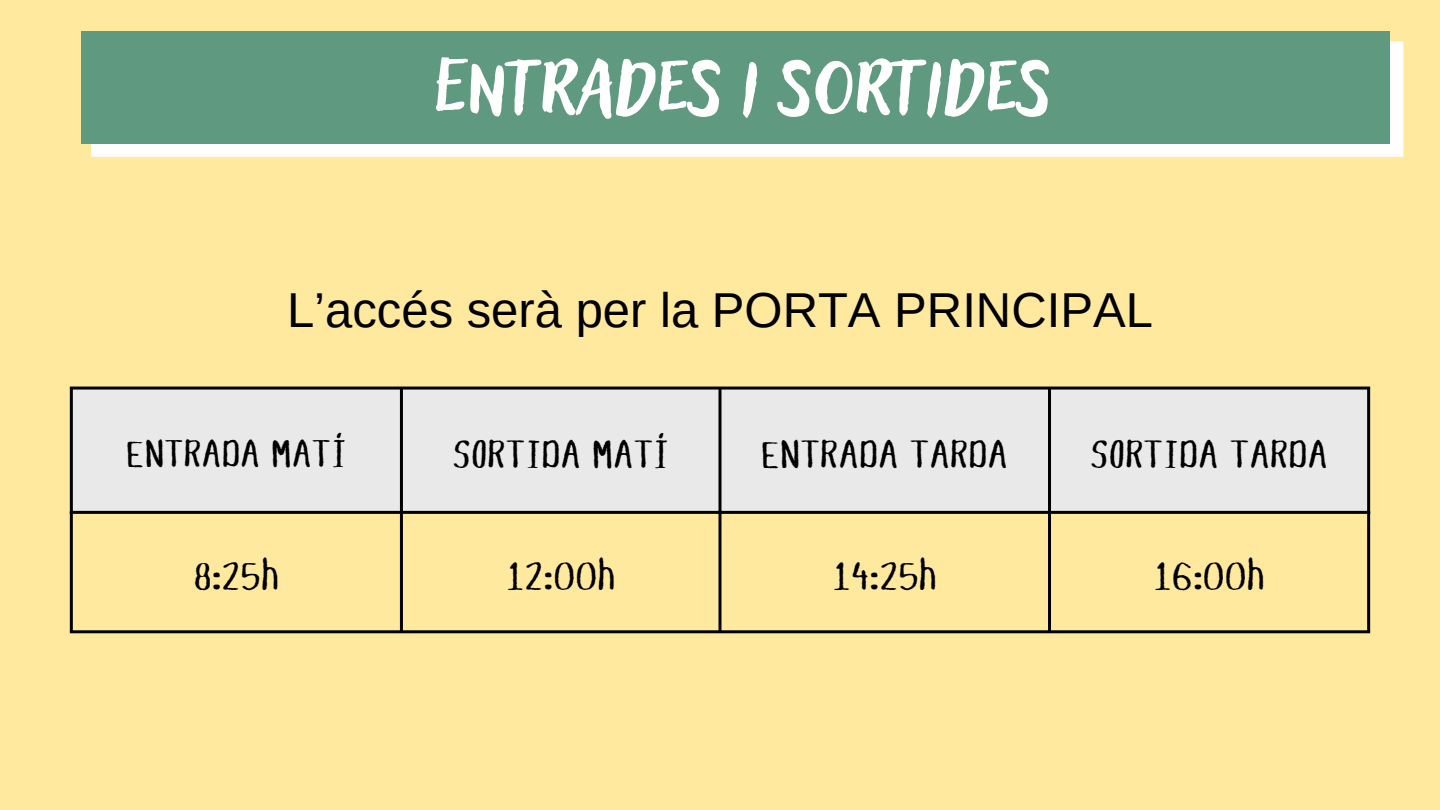
<style>
.page{position:relative;width:1440px;height:810px;background:#ffe99e}
.page>*{position:absolute;margin:0;border:0;box-sizing:border-box;transform-origin:0 0}
.t1{font:100px "Adlery Pro Blockletter";color:#fff}
.t2{font:49px "Arimo";color:#000}
.t3{font:43px "Story Book Rough";color:#000}
.t4{font:42px "Story Book Rough";color:#000}
</style>
<div class="page">
<svg style="left:91px;top:41px;width:1312px;height:116px;fill:#fff"></svg>
<div style="left:81px;top:32px;width:1309px;height:112px;background:#5f9a80"></div>
<div style="left:73px;top:390px;width:1294px;height:121px;background:#e9e9e9"></div>
<hr style="left:70px;top:390px;width:3px;height:240px;background:#000">
<hr style="left:400px;top:390px;width:3px;height:240px;background:#000">
<hr style="left:719px;top:390px;width:3px;height:240px;background:#000">
<hr style="left:1048px;top:390px;width:3px;height:240px;background:#000">
<hr style="left:1367px;top:390px;width:3px;height:240px;background:#000">
<hr style="left:70px;top:387px;width:1300px;height:3px;background:#000">
<hr style="left:70px;top:511px;width:1300px;height:3px;background:#000">
<hr style="left:70px;top:630px;width:1300px;height:3px;background:#000">
<h1 class="t1" style="left:434px;top:18px;width:619px">Entrades i sortides</h1>
<p class="t2" style="left:287px;top:283px;width:867px">L’accés serà per la PORTA PRINCIPAL</p>
<p class="t4" style="left:126px;top:425px;width:222px">ENTRADA MATÍ</p>
<p class="t3" style="left:452px;top:425px;width:218px">SORTIDA MATÍ</p>
<p class="t3" style="left:761px;top:425px;width:248px">ENTRADA TARDA</p>
<p class="t3" style="left:1090px;top:425px;width:240px">SORTIDA TARDA</p>
<p class="t3" style="left:194px;top:547px;width:87px">8:25h</p>
<p class="t3" style="left:506px;top:547px;width:111px">12:00h</p>
<p class="t3" style="left:833px;top:547px;width:106px">14:25h</p>
<p class="t3" style="left:1153px;top:547px;width:113px">16:00h</p>
</div>
